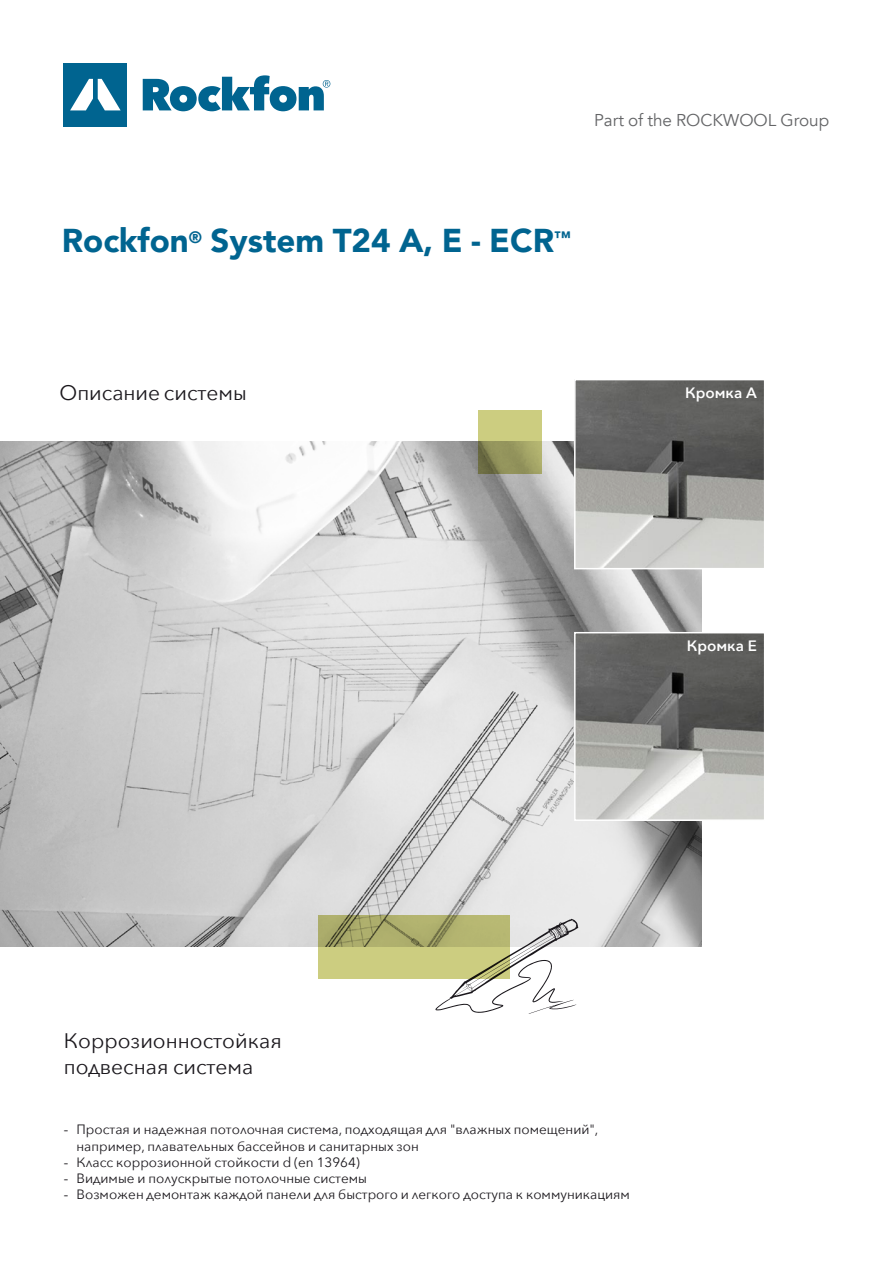
<style>
.page{position:relative;width:893px;height:1263px;background:#fff}
.page>*{position:absolute;margin:0;border:0;box-sizing:border-box;transform-origin:0 0}
.t1{font:900 33px "Avenir";color:#006490}
.t2{font:21px/25.2px "Avenir Next";color:#1a171c}
.t3{font:17.1px "Avenir";color:#646567}
.t4{font:600 15px "Avenir Next";color:#fff}
.t5{font:13.5px/16.2px "Avenir Next";color:#1a171c}
.s1{font-family:"Avenir"}
</style>
<div class="page">
<img style="left:0;top:442px;width:702px;height:504px">
<svg style="left:435px;top:919px;width:143px;height:95px"></svg>
<svg style="left:478px;top:410px;width:64px;height:64px;background:#adae6c"></svg>
<svg style="left:143px;top:75px;width:187px;height:36px"></svg>
<div style="left:64px;top:63px;width:63px;height:63px;background:#006490"></div>
<svg style="left:70px;top:79px;width:51px;height:31px"></svg>
<svg style="left:319px;top:915px;width:191px;height:63px;background:#b7b872"></svg>
<img style="left:577px;top:382px;width:185px;height:184px">
<div style="left:574px;top:379px;width:191px;height:190px;border:2px solid #fff"></div>
<img style="left:577px;top:635px;width:185px;height:183px">
<div style="left:574px;top:632px;width:191px;height:189px;border:2px solid #fff"></div>
<p class="t3" style="left:594px;top:110px;width:237px">Part of the ROCKWOOL Group</p>
<h1 class="t1" style="left:62px;top:213px;width:510px">Rockfon<sup>®</sup> System T24 A, E - ECR<sup>™</sup></h1>
<h2 class="t2" style="left:59px;top:379px;width:189px">Описание системы</h2>
<p class="t4" style="left:685px;top:380px;width:73px">Кромка А</p>
<p class="t4" style="left:687px;top:633px;width:72px">Кромка E</p>
<h2 class="t2" style="left:64px;top:1027px;width:219px">Коррозионностойкая подвесная система</h2>
<p class="t5" style="left:77px;top:1121px;width:523px;text-indent:-13px"><span class="s1">-</span> Простая и надежная потолочная система, подходящая для "влажных помещений", например, плавательных бассейнов и санитарных зон</p>
<p class="t5" style="left:64px;top:1153px;width:298px"><span class="s1">-</span> Класс коррозионной стойкости d (en 13964)</p>
<p class="t5" style="left:64px;top:1169px;width:305px"><span class="s1">-</span> Видимые и полускрытые потолочные системы</p>
<p class="t5" style="left:64px;top:1186px;width:568px"><span class="s1">-</span> Возможен демонтаж каждой панели для быстрого и легкого доступа к коммуникациям</p>
</div>
